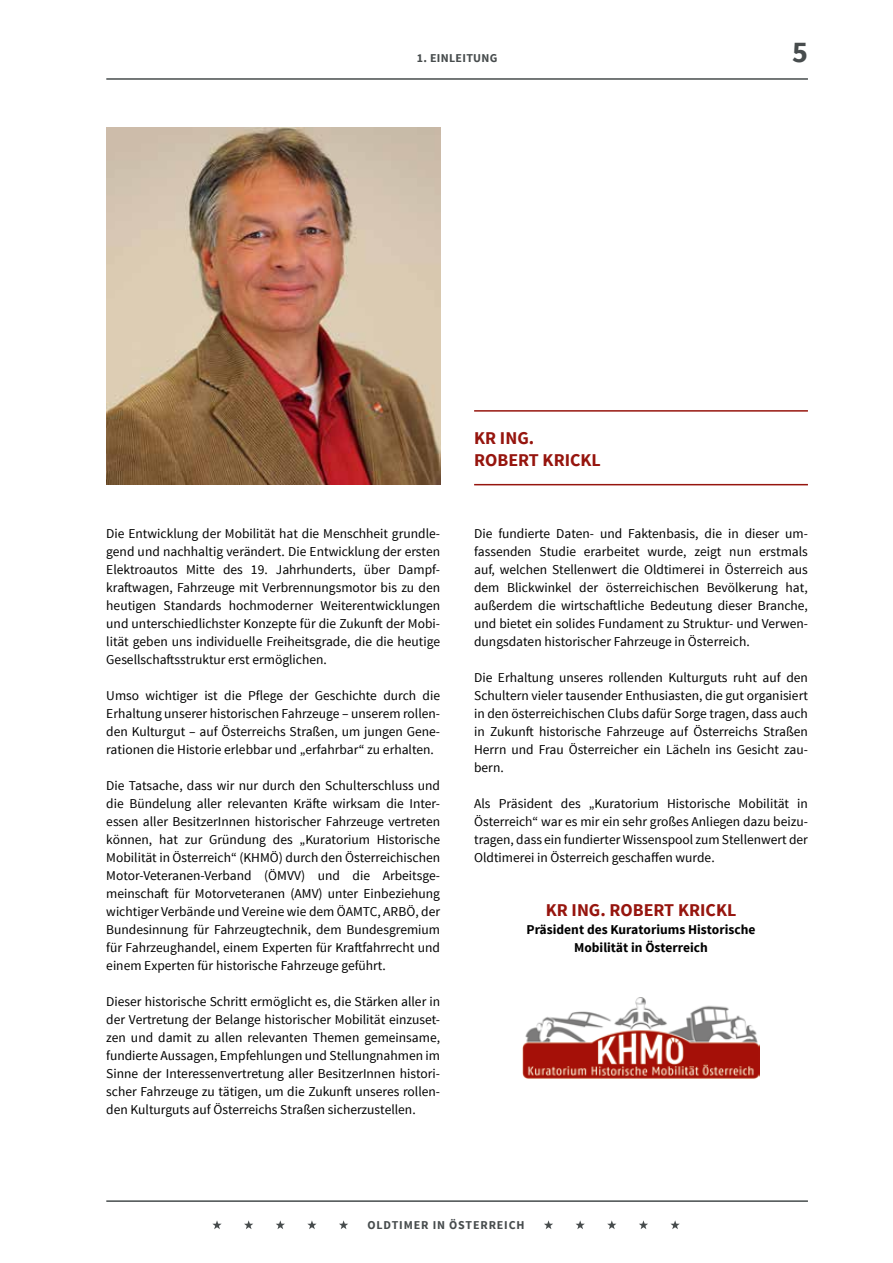
<style>
.page{position:relative;width:893px;height:1263px;background:#fff}
.page>*{position:absolute;margin:0;border:0;box-sizing:border-box;transform-origin:0 0}
.t1{font:700 30px "Source Sans Pro";color:#474c4d}
.t2{font:700 18px/21.6px "Source Sans Pro";color:#96150e}
.t3{font:13.5px/18px "Source Sans Pro";color:#000;text-align:justify}
.t4{font:700 13.5px/18px "Source Sans Pro";color:#000;text-align:center}
.t5{font:700 12px "Source Sans Pro";letter-spacing:.07em;color:#474c4d}
.t6{font:700 12px "Source Sans Pro";letter-spacing:.025em;color:#474c4d}
</style>
<div class="page">
<svg style="left:339px;top:1220px;width:9px;height:9px"></svg>
<svg style="left:212px;top:1220px;width:10px;height:9px"></svg>
<svg style="left:276px;top:1220px;width:9px;height:9px"></svg>
<svg style="left:244px;top:1220px;width:9px;height:9px"></svg>
<svg style="left:307px;top:1220px;width:10px;height:9px"></svg>
<svg style="left:670px;top:1220px;width:10px;height:9px"></svg>
<svg style="left:544px;top:1220px;width:9px;height:9px"></svg>
<svg style="left:607px;top:1220px;width:9px;height:9px"></svg>
<svg style="left:575px;top:1220px;width:10px;height:9px"></svg>
<svg style="left:639px;top:1220px;width:9px;height:9px"></svg>
<hr style="left:106px;top:1200px;width:702px;height:2px;background:#474c4d">
<hr style="left:106px;top:78px;width:702px;height:2px;background:#474c4d">
<img style="left:106px;top:128px;width:334px;height:356px">
<hr style="left:474px;top:410px;width:334px;height:2px;background:#96150e">
<hr style="left:474px;top:484px;width:334px;height:1px;background:#96150e">
<img style="left:523px;top:997px;width:236px;height:81px">
<p class="t6" style="left:417px;top:50px;width:82px">1. EINLEITUNG</p>
<h1 class="t1" style="left:792px;top:33px;width:17px">5</h1>
<p class="t3" style="left:106px;top:525px;width:335px">Die Entwicklung der Mobilität hat die Menschheit grundle&shy;gend und nachhaltig verändert. Die Entwicklung der ersten Elektroautos Mitte des 19. Jahrhunderts, über Dampf&shy;kraftwagen, Fahrzeuge mit Verbrennungsmotor bis zu den heutigen Standards hochmoderner Weiterentwicklungen und unterschiedlichster Konzepte für die Zukunft der Mobi&shy;lität geben uns individuelle Freiheitsgrade, die die heutige Gesellschaftsstruktur erst ermöglichen.</p>
<p class="t3" style="left:106px;top:687px;width:335px">Umso wichtiger ist die Pflege der Geschichte durch die Erhaltung unserer historischen Fahrzeuge – unserem rollen&shy;den Kulturgut – auf Österreichs Straßen, um jungen Gene&shy;rationen die Historie erlebbar und „erfahrbar“ zu erhalten.</p>
<p class="t3" style="left:106px;top:777px;width:335px">Die Tatsache, dass wir nur durch den Schulterschluss und die Bündelung aller relevanten Kräfte wirksam die Inter&shy;essen aller BesitzerInnen historischer Fahrzeuge vertreten können, hat zur Gründung des „Kuratorium Historische Mobilität in Österreich“ (KHMÖ) durch den Österreichischen Motor-Veteranen-Verband (ÖMVV) und die Arbeitsge&shy;meinschaft für Motorveteranen (AMV) unter Einbeziehung wichtiger Verbände und Vereine wie dem ÖAMTC, ARBÖ, der Bundesinnung für Fahrzeugtechnik, dem Bundesgremium für Fahrzeughandel, einem Experten für Kraftfahrrecht und einem Experten für historische Fahrzeuge geführt.</p>
<p class="t3" style="left:106px;top:993px;width:335px">Dieser historische Schritt ermöglicht es, die Stärken aller in der Vertretung der Belange historischer Mobilität einzuset&shy;zen und damit zu allen relevanten Themen gemeinsame, fundierte Aussagen, Empfehlungen und Stellungnahmen im Sinne der Interessenvertretung aller BesitzerInnen histori&shy;scher Fahrzeuge zu tätigen, um die Zukunft unseres rollen&shy;den Kulturguts auf Österreichs Straßen sicherzustellen.</p>
<h2 class="t2" style="left:474px;top:428px;width:128px">KR ING.<br>ROBERT KRICKL</h2>
<p class="t3" style="left:474px;top:525px;width:335px">Die fundierte Daten- und Faktenbasis, die in dieser um&shy;fassenden Studie erarbeitet wurde, zeigt nun erstmals auf, welchen Stellenwert die Oldtimerei in Österreich aus dem Blickwinkel der österreichischen Bevölkerung hat, außerdem die wirtschaftliche Bedeutung dieser Branche, und bietet ein solides Fundament zu Struktur- und Verwen&shy;dungsdaten historischer Fahrzeuge in Österreich.</p>
<p class="t3" style="left:474px;top:669px;width:335px">Die Erhaltung unseres rollenden Kulturguts ruht auf den Schultern vieler tausender Enthusiasten, die gut organisiert in den österreichischen Clubs dafür Sorge tragen, dass auch in Zukunft historische Fahrzeuge auf Österreichs Straßen Herrn und Frau Österreicher ein Lächeln ins Gesicht zau&shy;bern.</p>
<p class="t3" style="left:474px;top:795px;width:335px">Als Präsident des „Kuratorium Historische Mobilität in Österreich“ war es mir ein sehr großes Anliegen dazu beizu&shy;tragen, dass ein fundierter Wissenspool zum Stellenwert der Oldtimerei in Österreich geschaffen wurde.</p>
<h2 class="t2" style="left:546px;top:900px;width:192px">KR ING. ROBERT KRICKL</h2>
<p class="t4" style="left:526px;top:921px;width:231px">Präsident des Kuratoriums Historische<br>Mobilität in Österreich</p>
<p class="t5" style="left:368px;top:1217px;width:159px">OLDTIMER IN ÖSTERREICH</p>
</div>
